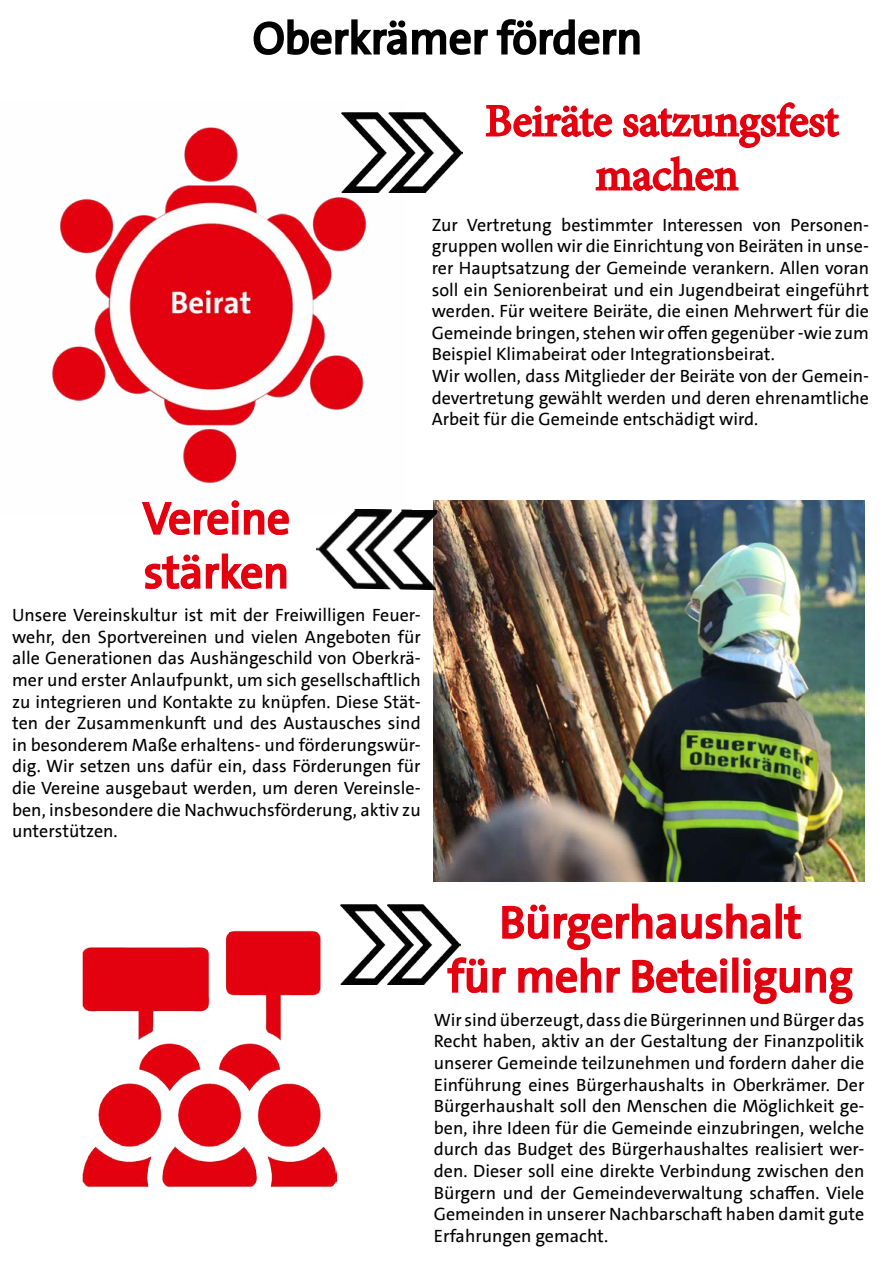
<style>
.page{position:relative;width:893px;height:1263px;background:#fff}
.page>*{position:absolute;margin:0;border:0;box-sizing:border-box;transform-origin:0 0}
.t1{font:45px/54px "SPD The Sans";color:#e3000f}
.t2{font:45px/54px "Minion Pro";color:#e3000f;text-align:center}
.t3{font:45px "SPD The Sans";color:#000}
.t4{font:18px/21.6px "SPD The Sans";color:#000;text-align:justify}
</style>
<div class="page">
<img style="left:52px;top:127px;width:354px;height:357px">
<svg style="left:485px;top:102px;width:355px;height:89px"></svg>
<img style="left:434px;top:500px;width:431px;height:382px">
<svg style="left:142px;top:500px;width:147px;height:89px"></svg>
<svg style="left:451px;top:903px;width:402px;height:102px"></svg>
<img style="left:82px;top:930px;width:254px;height:258px">
<svg style="left:253px;top:19px;width:235px;height:36px"></svg>
<svg style="left:496px;top:19px;width:144px;height:36px"></svg>
<img style="left:341px;top:112px;width:121px;height:80px">
<img style="left:316px;top:508px;width:121px;height:82px">
<img style="left:340px;top:904px;width:121px;height:80px">
<h1 class="t3" style="left:253px;top:9px;width:391px">Oberkrämer fördern</h1>
<h1 class="t2" style="left:485px;top:94px;width:355px">Beiräte satzungsfest machen</h1>
<p class="t4" style="left:432px;top:214px;width:439px;text-align:left">Zur Vertretung bestimmter Interessen von Personen&shy;gruppen wollen wir die Einrichtung von Beiräten in unse&shy;rer Hauptsatzung der Gemeinde verankern. Allen voran soll ein Seniorenbeirat und ein Jugendbeirat eingeführt werden. Für weitere Beiräte, die einen Mehrwert für die Gemeinde bringen, stehen wir offen gegenüber -wie zum Beispiel Klimabeirat oder Integrationsbeirat.<br>Wir wollen, dass Mitglieder der Beiräte von der Gemein&shy;devertretung gewählt werden und deren ehrenamtliche Arbeit für die Gemeinde entschädigt wird.</p>
<h1 class="t1" style="left:143px;top:492px;width:148px">Vereine stärken</h1>
<p class="t4" style="left:12px;top:604px;width:410px">Unsere Vereinskultur ist mit der Freiwilligen Feuer&shy;wehr, den Sportvereinen und vielen Angeboten für alle Generationen das Aushängeschild von Oberkrä&shy;mer und erster Anlaufpunkt, um sich gesellschaftlich zu integrieren und Kontakte zu knüpfen. Diese Stät&shy;ten der Zusammenkunft und des Austausches sind in besonderem Maße erhaltens- und förderungswür&shy;dig. Wir setzen uns dafür ein, dass Förderungen für die Vereine ausgebaut werden, um deren Vereinsle&shy;ben, insbesondere die Nachwuchsförderung, aktiv zu unterstützen.</p>
<h1 class="t1" style="left:448px;top:896px;width:406px;text-align:center">Bürgerhaushalt<br>für mehr Beteiligung</h1>
<p class="t4" style="left:434px;top:1009px;width:432px">Wir sind überzeugt, dass die Bürgerinnen und Bürger das Recht haben, aktiv an der Gestaltung der Finanzpolitik unserer Gemeinde teilzunehmen und fordern daher die Einführung eines Bürgerhaushalts in Oberkrämer. Der Bürgerhaushalt soll den Menschen die Möglichkeit ge&shy;ben, ihre Ideen für die Gemeinde einzubringen, welche durch das Budget des Bürgerhaushaltes realisiert wer&shy;den. Dieser soll eine direkte Verbindung zwischen den Bürgern und der Gemeindeverwaltung schaffen. Viele Gemeinden in unserer Nachbarschaft haben damit gute Erfahrungen gemacht.</p>
</div>
